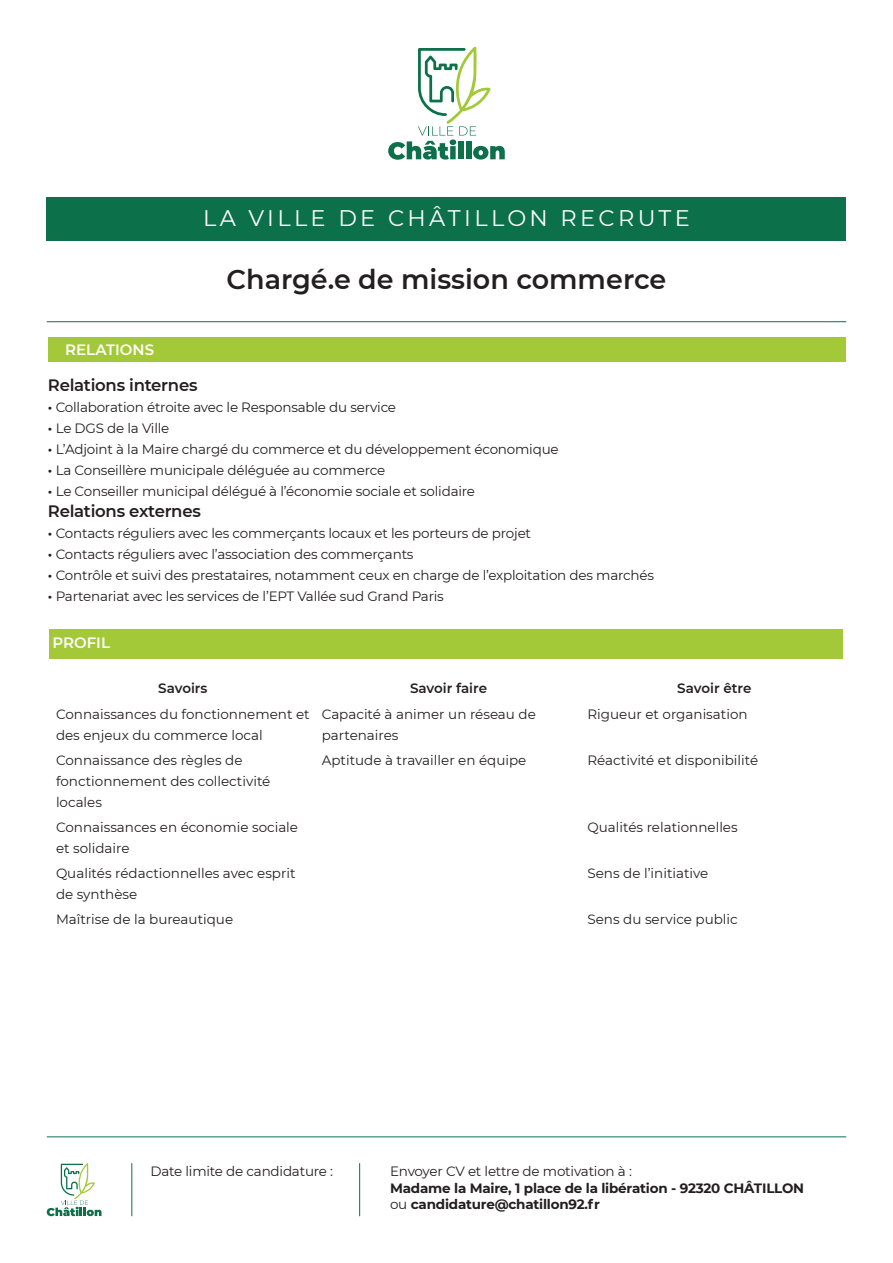
<style>
.page{position:relative;width:893px;height:1263px;background:#fff}
.page>*{position:absolute;margin:0;border:0;box-sizing:border-box;transform-origin:0 0}
.t1{font:600 27px "Montserrat";color:#231f20}
.t2{font:22.5px "Montserrat";letter-spacing:.15em;color:#fff}
.t3{font:600 16.5px "Montserrat";letter-spacing:-.015em;color:#231f20}
.t4{font:600 15px "Montserrat";color:#fff}
.t5{font:13.5px/21px "Montserrat";letter-spacing:-.015em;color:#231f20}
.t6{font:700 13.5px/16.5px "Montserrat";letter-spacing:-.015em;color:#231f20}
.t7{font:600 13.5px "Montserrat";color:#231f20}
.s1{font-weight:600}
.s2{font-weight:400}
</style>
<div class="page">
<hr style="left:47px;top:1136px;width:799px;height:1px;background:#0c714b">
<svg style="left:47px;top:1163px;width:55px;height:53px"></svg>
<hr style="left:131px;top:1163px;width:1px;height:53px;background:#0c714b">
<hr style="left:359px;top:1163px;width:1px;height:53px;background:#0c714b">
<svg style="left:388px;top:47px;width:117px;height:113px"></svg>
<div style="left:47px;top:197px;width:799px;height:43px;background:#0c714b"></div>
<hr style="left:47px;top:321px;width:799px;height:1px;background:#0c714b">
<div style="left:48px;top:337px;width:797px;height:25px;background:#a3c939"></div>
<div style="left:49px;top:629px;width:794px;height:30px;background:#a3c939"></div>
<h2 class="t2" style="left:203px;top:202px;width:488px">LA VILLE DE CHÂTILLON RECRUTE</h2>
<h1 class="t1" style="left:227px;top:260px;width:441px">Chargé.e de mission commerce</h1>
<p class="t4" style="left:65px;top:339px;width:90px">RELATIONS</p>
<p class="t3" style="left:48px;top:373px;width:151px">Relations internes</p>
<p class="t5" style="left:48px;top:396px;width:350px"><span class="s1">•</span> Collaboration étroite avec le Responsable du service</p>
<p class="t5" style="left:48px;top:417px;width:123px"><span class="s1">•</span> Le DGS de la Ville</p>
<p class="t5" style="left:48px;top:438px;width:512px"><span class="s1">•</span> L’Adjoint à la Maire chargé du commerce et du développement économique</p>
<p class="t5" style="left:48px;top:459px;width:339px"><span class="s1">•</span> La Conseillère municipale déléguée au commerce</p>
<p class="t5" style="left:48px;top:480px;width:429px"><span class="s1">•</span> Le Conseiller municipal délégué à l’économie sociale et solidaire</p>
<p class="t3" style="left:48px;top:499px;width:155px">Relations externes</p>
<p class="t5" style="left:48px;top:522px;width:485px"><span class="s1">•</span> Contacts réguliers avec les commerçants locaux et les porteurs de projet</p>
<p class="t5" style="left:48px;top:543px;width:367px"><span class="s1">•</span> Contacts réguliers avec l’association des commerçants</p>
<p class="t5" style="left:48px;top:564px;width:608px"><span class="s1">•</span> Contrôle et suivi des prestataires, notamment ceux en charge de l’exploitation des marchés</p>
<p class="t5" style="left:48px;top:585px;width:397px"><span class="s1">•</span> Partenariat avec les services de l’EPT Vallée sud Grand Paris</p>
<p class="t4" style="left:52px;top:632px;width:59px">PROFIL</p>
<p class="t7" style="left:158px;top:679px;width:51px">Savoirs</p>
<p class="t7" style="left:410px;top:679px;width:79px">Savoir faire</p>
<p class="t7" style="left:677px;top:679px;width:76px">Savoir être</p>
<p class="t5" style="left:56px;top:703px;width:255px">Connaissances du fonctionnement et des enjeux du commerce local</p>
<p class="t5" style="left:322px;top:703px;width:216px">Capacité à animer un réseau de partenaires</p>
<p class="t5" style="left:587px;top:703px;width:162px">Rigueur et organisation</p>
<p class="t5" style="left:56px;top:749px;width:216px">Connaissance des règles de fonctionnement des collectivité locales</p>
<p class="t5" style="left:322px;top:749px;width:206px">Aptitude à travailler en équipe</p>
<p class="t5" style="left:587px;top:749px;width:172px">Réactivité et disponibilité</p>
<p class="t5" style="left:56px;top:816px;width:244px">Connaissances en économie sociale et solidaire</p>
<p class="t5" style="left:587px;top:816px;width:152px">Qualités relationnelles</p>
<p class="t5" style="left:56px;top:862px;width:241px">Qualités rédactionnelles avec esprit de synthèse</p>
<p class="t5" style="left:587px;top:862px;width:122px">Sens de l’initiative</p>
<p class="t5" style="left:56px;top:908px;width:179px">Maîtrise de la bureautique</p>
<p class="t5" style="left:587px;top:908px;width:152px">Sens du service public</p>
<p class="t5" style="left:151px;top:1160px;width:184px">Date limite de candidature :</p>
<p class="t5" style="left:390px;top:1160px;width:243px">Envoyer CV et lettre de motivation à :</p>
<p class="t6" style="left:390px;top:1179px;width:416px">Madame la Maire, 1 place de la libération - 92320 CHÂTILLON <span class="s2">ou</span> candidature@chatillon92.fr</p>
</div>
